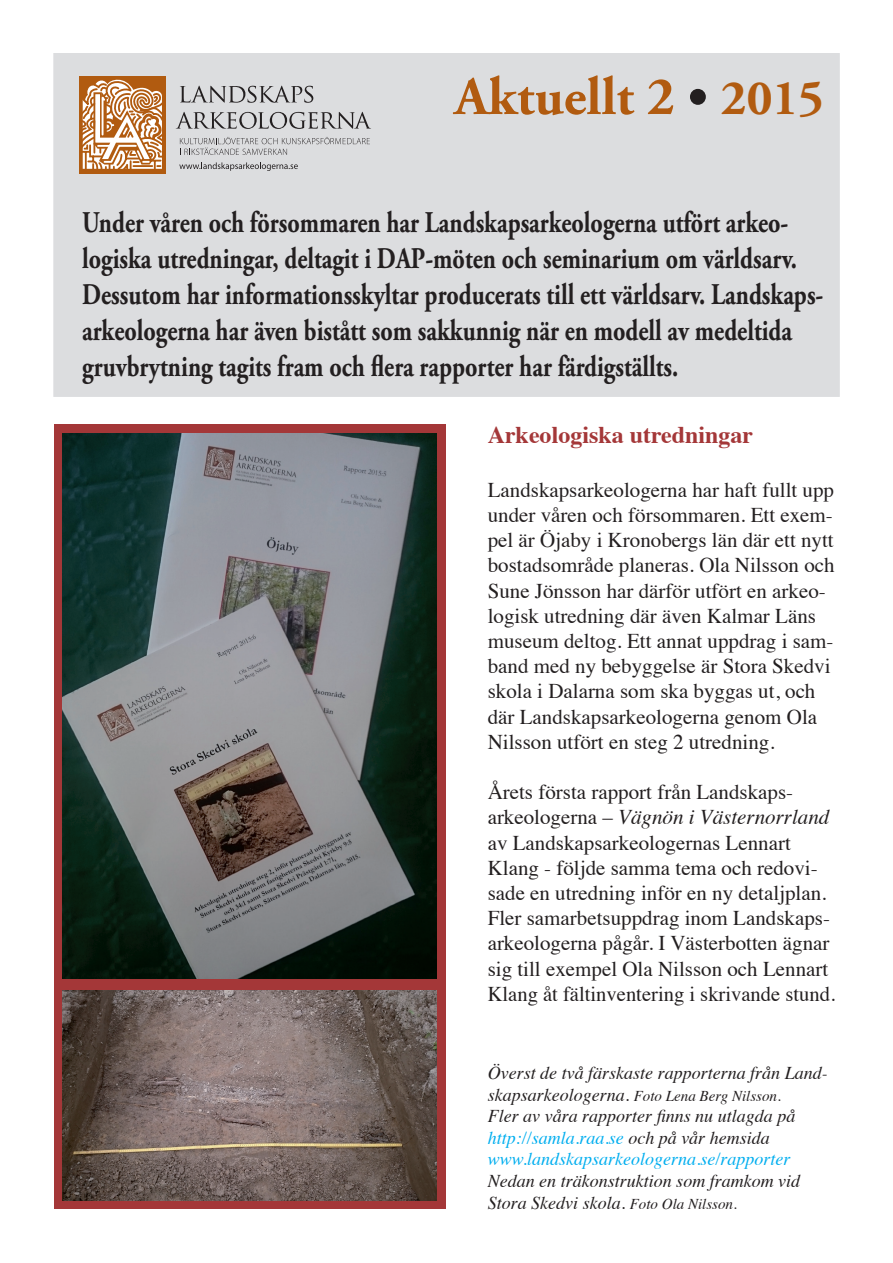
<style>
.page{position:relative;width:893px;height:1263px;background:#fff}
.page>*{position:absolute;margin:0;border:0;box-sizing:border-box;transform-origin:0 0}
.t1{font:700 54px "Adobe Garamond Pro";color:#b15b10}
.t2{font:700 30px/36px "Adobe Garamond Pro";color:#231f20;scale:.8 1}
.t3{font:700 24px "Times";color:#a43738}
.t4{font:21px/25.2px "Times";color:#231f20}
.t5{font:italic 18px/21.6px "Times";color:#231f20}
.t6{font:italic 18px/21.6px "Times";color:#00aeef}
.t7{font:italic 15px "Times";color:#231f20}
.s1{font-size:51px;color:#231f20}
.s2{font-size:49.5px}
.s3{font-style:italic}
.s4{font-size:18px}
.s5{color:#231f20}
.s6{font-size:15px}
</style>
<div class="page">
<div style="left:54px;top:425px;width:391px;height:784px;background:#a43738"></div>
<div style="left:53px;top:53px;width:787px;height:344px;background:#dcdddf"></div>
<svg style="left:180px;top:86px;width:133px;height:17px"></svg>
<svg style="left:176px;top:112px;width:195px;height:17px"></svg>
<svg style="left:180px;top:137px;width:190px;height:18px"></svg>
<svg style="left:179px;top:162px;width:119px;height:9px"></svg>
<svg style="left:79px;top:76px;width:87px;height:98px;background:#cf9c6f"></svg>
<img style="left:63px;top:990px;width:374px;height:211px">
<img style="left:63px;top:434px;width:374px;height:544px">
<h1 class="t1" style="left:454px;top:65px;width:371px">Aktuellt 2 <span class="s1">•</span> <span class="s2">2015</span></h1>
<p class="t2" style="left:82px;top:205px;width:928px">Under våren och försommaren har Landskapsarkeologerna utfört arkeo&shy;logiska utredningar, deltagit i DAP-möten och seminarium om världsarv.<br>Dessutom har informationsskyltar producerats till ett världsarv. Landskaps&shy;arkeologerna har även bistått som sakkunnig när en modell av medeltida gruvbrytning tagits fram och flera rapporter har färdigställts.</p>
<p class="t3" style="left:488px;top:412px;width:267px">Arkeologiska utredningar</p>
<p class="t4" style="left:488px;top:475px;width:349px">Landskapsarkeologerna har haft fullt upp under våren och försommaren. Ett exem&shy;pel är Öjaby i Kronobergs län där ett nytt bostadsområde planeras. Ola Nilsson och Sune Jönsson har därför utfört en arkeo&shy;logisk utredning där även Kalmar Läns museum deltog. Ett annat uppdrag i sam&shy;band med ny bebyggelse är Stora Skedvi skola i Dalarna som ska byggas ut, och där Landskapsarkeologerna genom Ola Nilsson utfört en steg 2 utredning.</p>
<p class="t4" style="left:488px;top:778px;width:349px">Årets första rapport från Landskaps&shy;arkeologerna – <span class="s3">Vägnön i Västernorrland </span>av Landskapsarkeologernas Lennart Klang - följde samma tema och redovi&shy;sade en utredning inför en ny detaljplan.<br>Fler samarbetsuppdrag inom Landskaps&shy;arkeologerna pågår. I Västerbotten ägnar sig till exempel Ola Nilsson och Lennart Klang åt fältinventering i skrivande stund.</p>
<p class="t5" style="left:488px;top:1061px;width:341px">Överst de två färskaste rapporterna från Land-</p>
<p class="t7" style="left:488px;top:1082px;width:294px"><span class="s4">skapsarkeologerna.</span> Foto Lena Berg Nilsson.</p>
<p class="t6" style="left:488px;top:1104px;width:309px"><span class="s5">Fler av våra rapporter finns nu utlagda på </span>http://samla.raa.se <span class="s5">och på vår hemsida </span>www.landskapsarkeologerna.se/rapporter</p>
<p class="t5" style="left:488px;top:1169px;width:314px">Nedan en träkonstruktion som framkom vid<br>Stora Skedvi skola. <span class="s6">Foto Ola Nilsson.</span></p>
</div>
